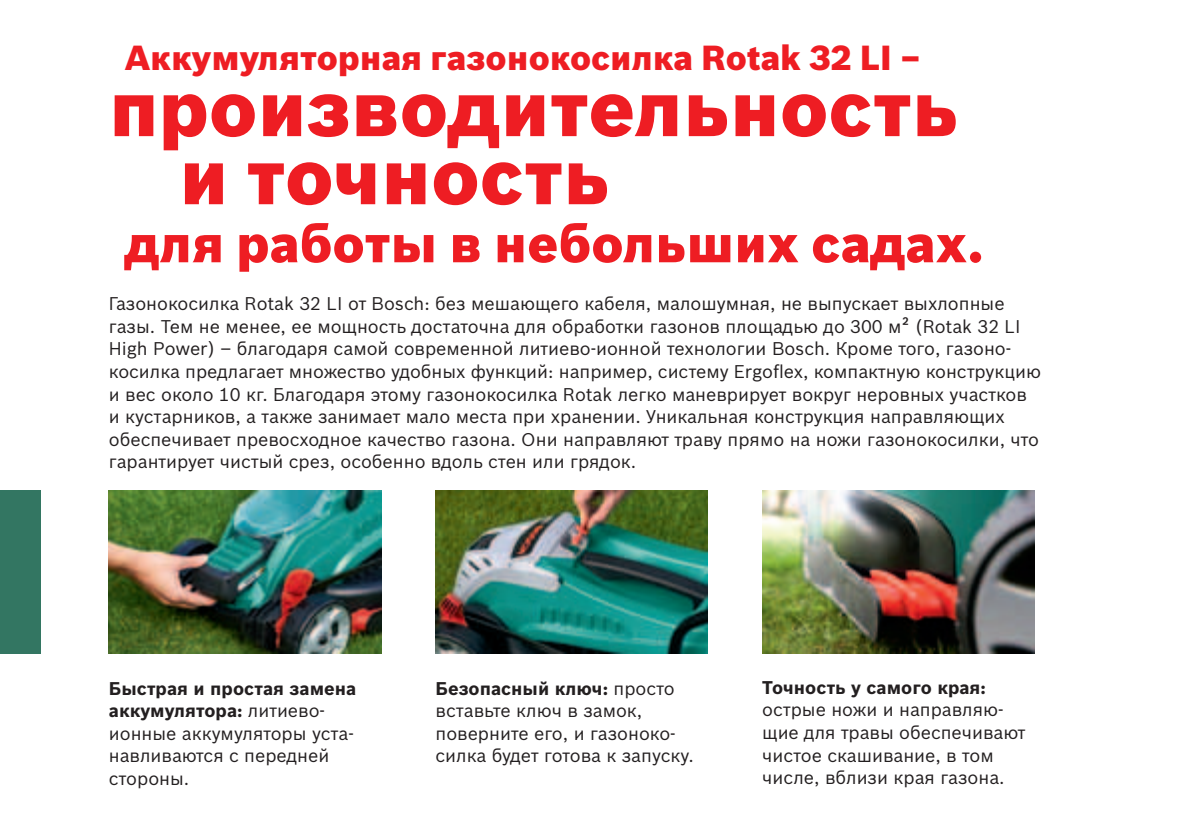
<style>
.page{position:relative;width:1191px;height:840px;background:#fff}
.page>*{position:absolute;margin:0;border:0;box-sizing:border-box;transform-origin:0 0}
.t1{font:900 78px/68px "Bosch Sans";color:#ee1d23}
.t2{font:900 52px "Bosch Sans";color:#ee1d23}
.t3{font:900 34px "Bosch Sans";color:#ee1d23}
.t4{font:18px/22.4px "Bosch Sans";color:#231f20}
.t5{font:700 18px "Bosch Sans";color:#231f20}
.s1{font-weight:700}
</style>
<div class="page">
<div style="left:0;top:490px;width:41px;height:163px;background:#337662"></div>
<img style="left:109px;top:490px;width:272px;height:163px">
<img style="left:435px;top:490px;width:273px;height:163px">
<img style="left:762px;top:490px;width:272px;height:163px">
<h3 class="t3" style="left:125px;top:32px;width:798px">Аккумуляторная газонокосилка Rotak 32 LI –</h3>
<h1 class="t1" style="left:179px;top:69px;width:780px;text-indent:-70px">производительность и точность</h1>
<h2 class="t2" style="left:125px;top:203px;width:860px">для работы в небольших садах.</h2>
<p class="t4" style="left:109px;top:291px;width:933px">Газонокосилка Rotak 32 LI от Bosch: без мешающего кабеля, малошумная, не выпускает выхлопные газы. Тем не менее, ее мощность достаточна для обработки газонов площадью до 300 м² (Rotak 32 LI High Power) – благодаря самой современной литиево-ионной технологии Bosch. Кроме того, газоно&shy;косилка предлагает множество удобных функций: например, систему Ergoflex, компактную конструкцию и вес около 10 кг. Благодаря этому газонокосилка Rotak легко маневрирует вокруг неровных участков и кустарников, а также занимает мало места при хранении. Уникальная конструкция направляющих обеспечивает превосходное качество газона. Они направляют траву прямо на ножи газонокосилки, что гарантирует чистый срез, особенно вдоль стен или грядок.</p>
<p class="t4" style="left:109px;top:675px;width:249px"><span class="s1">Быстрая и простая замена аккумулятора:</span> литиево&shy;ионные аккумуляторы уста&shy;навливаются с передней стороны.</p>
<p class="t4" style="left:435px;top:675px;width:260px"><span class="s1">Безопасный ключ:</span> просто вставьте ключ в замок, поверните его, и газоноко&shy;силка будет готова к запуску.</p>
<p class="t5" style="left:762px;top:673px;width:225px">Точность у самого края:</p>
<p class="t4" style="left:762px;top:697px;width:264px">острые ножи и направляю&shy;щие для травы обеспечивают чистое скашивание, в том числе, вблизи края газона.</p>
</div>
